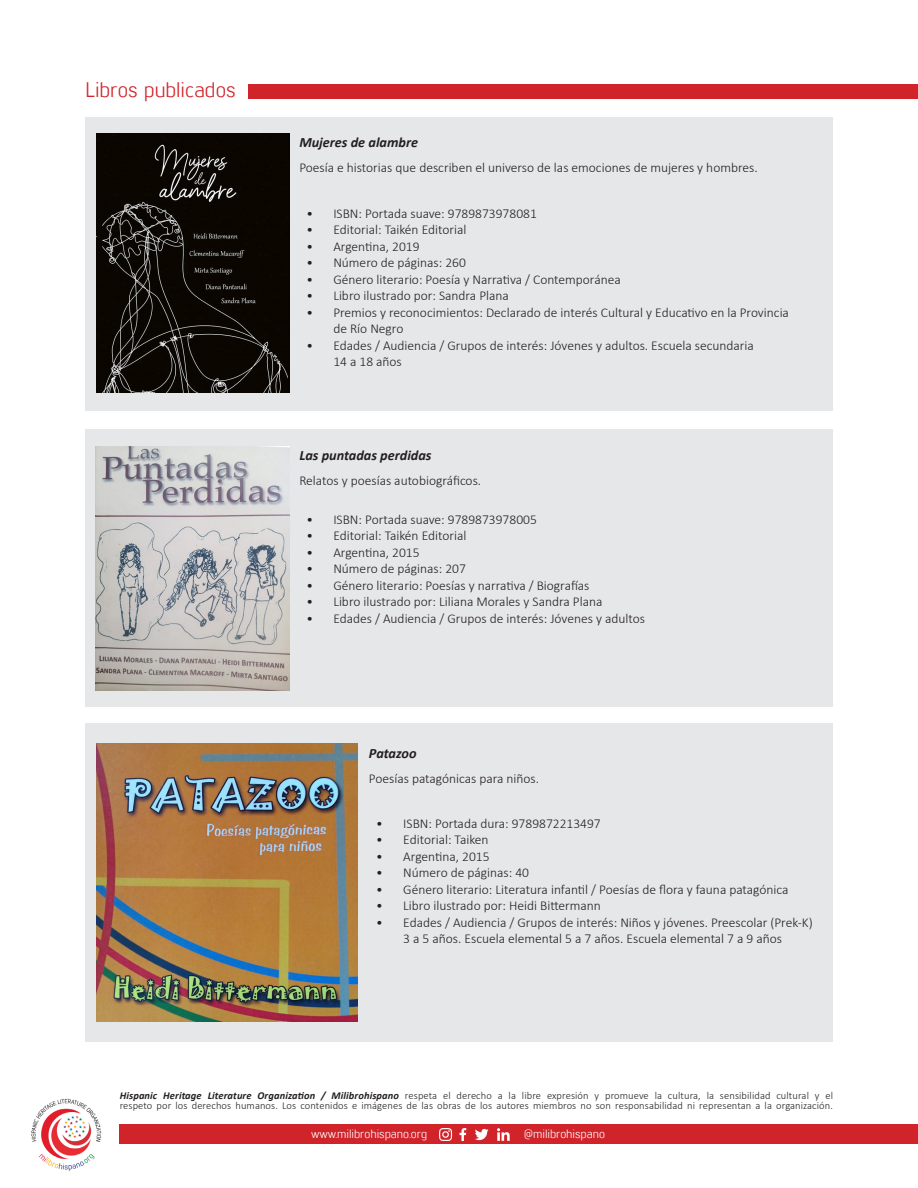
<style>
.page{position:relative;width:918px;height:1188px;background:#fff}
.page>*{position:absolute;margin:0;border:0;box-sizing:border-box;transform-origin:0 0}
.t1{font:21px "Lintel";color:#d1232a}
.t2{font:italic 700 14.25px "Calibri";color:#231f20}
.t3{font:300 13.5px/16.5px "Calibri";color:#231f20}
.t4{font:12px "Lintel";color:#fff}
.t5{font:300 10.5px/10.5px "Calibri";letter-spacing:.01em;color:#231f20}
.s1{font-weight:700;font-style:italic}
</style>
<div class="page">
<div style="left:120px;top:1124px;width:798px;height:20px;background:#d1232a"></div>
<img style="left:30px;top:1098px;width:74px;height:73px;border-radius:37px">
<svg style="left:439px;top:1128px;width:13px;height:13px"></svg>
<svg style="left:475px;top:1129px;width:14px;height:11px"></svg>
<svg style="left:459px;top:1128px;width:7px;height:13px"></svg>
<svg style="left:497px;top:1128px;width:13px;height:13px"></svg>
<div style="left:248px;top:84px;width:670px;height:15px;background:#d1232a"></div>
<div style="left:85px;top:429px;width:748px;height:277px;background:#e6e7e9"></div>
<img style="left:96px;top:447px;width:193px;height:243px">
<div style="left:85px;top:117px;width:748px;height:294px;background:#e6e7e9"></div>
<img style="left:97px;top:134px;width:192px;height:258px">
<div style="left:85px;top:723px;width:748px;height:319px;background:#e6e7e9"></div>
<img style="left:97px;top:744px;width:260px;height:277px">
<p class="t1" style="left:85px;top:75px;width:152px">Libros publicados</p>
<p class="t2" style="left:299px;top:133px;width:120px">Mujeres de alambre</p>
<p class="t3" style="left:299px;top:160px;width:460px">Poesía e historias que describen el universo de las emociones de mujeres y hombres.</p>
<p class="t3" style="left:306px;top:205px;width:232px">• ISBN: Portada suave: 9789873978081</p>
<p class="t3" style="left:306px;top:221px;width:162px">• Editorial: Taikén Editorial</p>
<p class="t3" style="left:306px;top:238px;width:115px">• Argentina, 2019</p>
<p class="t3" style="left:306px;top:254px;width:161px">• Número de páginas: 260</p>
<p class="t3" style="left:306px;top:271px;width:316px">• Género literario: Poesía y Narrativa / Contemporánea</p>
<p class="t3" style="left:306px;top:287px;width:204px">• Libro ilustrado por: Sandra Plana</p>
<p class="t3" style="left:333px;top:304px;width:457px;text-indent:-27px">• Premios y reconocimientos: Declarado de interés Cultural y Educativo en la Provincia de Río Negro</p>
<p class="t3" style="left:333px;top:337px;width:422px;text-indent:-27px">• Edades / Audiencia / Grupos de interés: Jóvenes y adultos. Escuela secundaria<br>14 a 18 años</p>
<p class="t2" style="left:299px;top:445px;width:134px">Las puntadas perdidas</p>
<p class="t3" style="left:299px;top:472px;width:183px">Relatos y poesías autobiográficos.</p>
<p class="t3" style="left:306px;top:511px;width:232px">• ISBN: Portada suave: 9789873978005</p>
<p class="t3" style="left:306px;top:527px;width:162px">• Editorial: Taikén Editorial</p>
<p class="t3" style="left:306px;top:544px;width:115px">• Argentina, 2015</p>
<p class="t3" style="left:306px;top:560px;width:161px">• Número de páginas: 207</p>
<p class="t3" style="left:306px;top:577px;width:285px">• Género literario: Poesías y narrativa / Biografías</p>
<p class="t3" style="left:306px;top:593px;width:298px">• Libro ilustrado por: Liliana Morales y Sandra Plana</p>
<p class="t3" style="left:306px;top:610px;width:340px">• Edades / Audiencia / Grupos de interés: Jóvenes y adultos</p>
<p class="t2" style="left:369px;top:743px;width:49px">Patazoo</p>
<p class="t3" style="left:369px;top:770px;width:172px">Poesías patagónicas para niños.</p>
<p class="t3" style="left:376px;top:815px;width:226px">• ISBN: Portada dura: 9789872213497</p>
<p class="t3" style="left:376px;top:831px;width:114px">• Editorial: Taiken</p>
<p class="t3" style="left:376px;top:848px;width:115px">• Argentina, 2015</p>
<p class="t3" style="left:376px;top:864px;width:155px">• Número de páginas: 40</p>
<p class="t3" style="left:376px;top:881px;width:414px">• Género literario: Literatura infantil / Poesías de flora y fauna patagónica</p>
<p class="t3" style="left:376px;top:897px;width:226px">• Libro ilustrado por: Heidi Bittermann</p>
<p class="t3" style="left:376px;top:914px;width:438px;text-align:center">• Edades / Audiencia / Grupos de interés: Niños y jóvenes. Preescolar (Prek-K)<br>3 a 5 años. Escuela elemental 5 a 7 años. Escuela elemental 7 a 9 años</p>
<p class="t5" style="left:120px;top:1090px;width:715px"><span class="s1">Hispanic Heritage Literature Organization / Milibrohispano</span> respeta el derecho a la libre expresión y promueve la cultura, la sensibilidad cultural y el respeto por los derechos humanos. Los contenidos e imágenes de las obras de los autores miembros no son responsabilidad ni representan a la organización.</p>
<p class="t4" style="left:311px;top:1126px;width:118px">www.milibrohispano.org</p>
<p class="t4" style="left:524px;top:1126px;width:82px">@milibrohispano</p>
</div>
